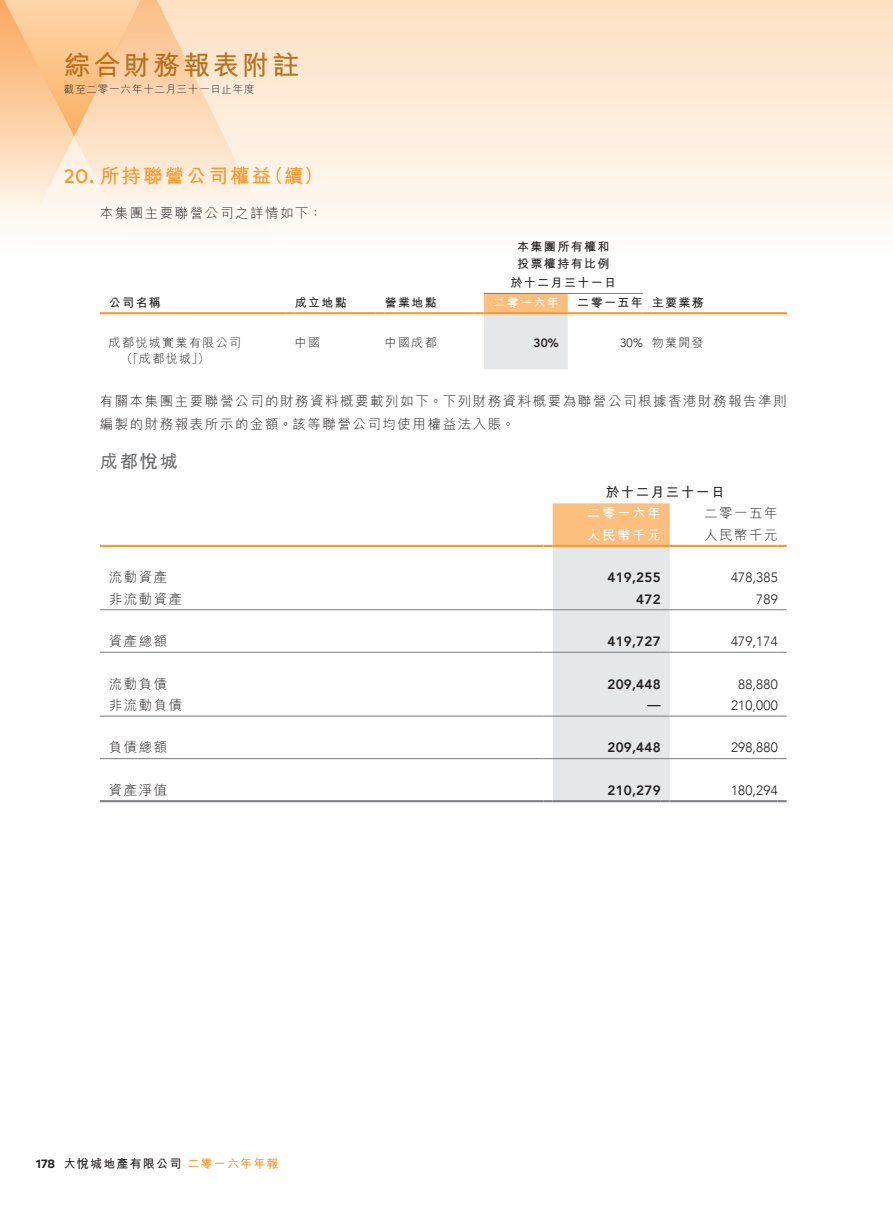
<style>
.page{position:relative;width:893px;height:1212px;background:#fff}
.page>*{position:absolute;margin:0;border:0;box-sizing:border-box;transform-origin:0 0}
.t1{font:700 27px "M Hei HK";letter-spacing:.105em;color:#b7721e}
._03_H1{font:700 19.5px "M Hei HK";letter-spacing:.115em;color:#f8992e}
._04___H2{font:700 18px "M Hei HK";color:#6c6d70}
._12___P2{font:300 13.5px/22.5px "M Hei HK";letter-spacing:.115em;color:#231f20}
._31_table_tab_6pt{font:300 13.5px "Avenir";letter-spacing:.015em;color:#231f20}
._31_table_tab_6pt-2{font:800 13.5px "Avenir";letter-spacing:.015em;color:#231f20}
._15_Table_Stub{font:300 13.5px "M Hei HK";letter-spacing:.115em;color:#231f20}
._31_table_tab_6pt-3{font:700 13.5px "M Hei HK";letter-spacing:.115em;color:#fff}
._31_table_tab_6pt-4{font:300 13.5px "M Hei HK";letter-spacing:.115em;color:#231f20}
._31_table_tab_6pt-5{font:700 13.5px "M Hei HK";letter-spacing:.115em;color:#231f20}
._31_table_tab_6pt-6{font:700 12px/16.5px "M Hei HK";letter-spacing:.115em;color:#231f20}
._15_Table_Stub-2{font:300 12px/16.5px "M Hei HK";letter-spacing:.115em;color:#231f20}
._31_table_tab_6pt-7{font:700 12px "M Hei HK";letter-spacing:.115em;color:#fff}
._31_table_tab_6pt-8{font:800 12px "Avenir";color:#231f20}
._31_table_tab_6pt-9{font:300 12px "Avenir";color:#231f20}
.t2{font:300 10.5px "M Hei HK";letter-spacing:.07em;color:#231f20}
.s1{font-family:"Mark OT";font-weight:500}
.s2{font-family:"Noto Sans CJ Ktc";font-weight:500}
.s3{font-family:"Mark OT"}
.s4{color:#f8992e}
</style>
<div class="page">
<div style="left:0;top:0;width:893px;height:269px;background:linear-gradient(to bottom,#fde0c2,#fff)"></div>
<svg style="left:153px;top:0;width:120px;height:237px;background:#fde7d2"></svg>
<svg style="left:0;top:0;width:153px;height:237px;background:#fcdab6"></svg>
<hr style="left:568px;top:293px;width:75px;height:1px;background:#808285">
<hr style="left:100px;top:312px;width:186px;height:2px;background:#f8992e">
<svg style="left:286px;top:312px;width:9px;height:2px"></svg>
<hr style="left:295px;top:312px;width:81px;height:2px;background:#f8992e">
<svg style="left:376px;top:312px;width:9px;height:2px"></svg>
<hr style="left:385px;top:312px;width:90px;height:2px;background:#f8992e">
<svg style="left:475px;top:293px;width:93px;height:76px;background:#ecddcd"></svg>
<hr style="left:568px;top:312px;width:75px;height:2px;background:#f8992e">
<svg style="left:643px;top:312px;width:9px;height:2px"></svg>
<hr style="left:652px;top:312px;width:135px;height:2px;background:#f8992e">
<hr style="left:100px;top:545px;width:444px;height:2px;background:#f8992e">
<hr style="left:670px;top:545px;width:108px;height:2px;background:#f8992e">
<svg style="left:778px;top:545px;width:9px;height:2px"></svg>
<hr style="left:100px;top:609px;width:444px;height:1px;background:#808285">
<hr style="left:670px;top:609px;width:108px;height:1px;background:#808285">
<hr style="left:100px;top:652px;width:444px;height:1px;background:#808285">
<hr style="left:670px;top:652px;width:108px;height:1px;background:#808285">
<hr style="left:100px;top:715px;width:444px;height:2px;background:#808285">
<hr style="left:670px;top:715px;width:108px;height:2px;background:#808285">
<svg style="left:778px;top:715px;width:9px;height:2px"></svg>
<hr style="left:100px;top:758px;width:444px;height:1px;background:#808285">
<hr style="left:670px;top:758px;width:108px;height:1px;background:#808285">
<hr style="left:100px;top:800px;width:444px;height:2px;background:#808285">
<svg style="left:544px;top:503px;width:126px;height:299px;background:#e8e0d9"></svg>
<hr style="left:670px;top:800px;width:108px;height:2px;background:#808285">
<svg style="left:778px;top:800px;width:9px;height:2px"></svg>
<h1 class="t1" style="left:64px;top:46px;width:237px">綜合財務報表附註</h1>
<p class="t2" style="left:64px;top:82px;width:192px">截至二零一六年十二月三十一日止年度</p>
<p class="_03_H1" style="left:64px;top:162px;width:261px"><span class="s1">20.</span> 所持聯營公司權益（續）</p>
<p class="_12___P2" style="left:100px;top:201px;width:224px">本集團主要聯營公司之詳情如下：</p>
<p class="_31_table_tab_6pt-6" style="left:109px;top:294px;width:54px">公司名稱</p>
<p class="_31_table_tab_6pt-6" style="left:295px;top:294px;width:54px">成立地點</p>
<p class="_31_table_tab_6pt-6" style="left:385px;top:294px;width:54px">營業地點</p>
<p class="_31_table_tab_6pt-6" style="left:517px;top:238px;width:94px">本集團所有權和投票權持有比例</p>
<p class="_31_table_tab_6pt-6" style="left:510px;top:274px;width:107px">於十二月三十一日</p>
<p class="_31_table_tab_6pt-7" style="left:493px;top:294px;width:67px">二零一六年</p>
<p class="_31_table_tab_6pt-6" style="left:577px;top:294px;width:67px">二零一五年</p>
<p class="_31_table_tab_6pt-6" style="left:652px;top:294px;width:54px">主要業務</p>
<p class="_15_Table_Stub-2" style="left:121px;top:334px;width:122px;text-indent:-12px">成都悅城實業有限公司（「成都悅城」）</p>
<p class="_15_Table_Stub-2" style="left:295px;top:334px;width:27px">中國</p>
<p class="_15_Table_Stub-2" style="left:385px;top:334px;width:54px">中國成都</p>
<p class="_31_table_tab_6pt-8" style="left:533px;top:333px;width:27px">30%</p>
<p class="_31_table_tab_6pt-9" style="left:620px;top:335px;width:24px">30%</p>
<p class="_15_Table_Stub-2" style="left:652px;top:334px;width:54px">物業開發</p>
<p class="_12___P2" style="left:100px;top:390px;width:688px">有關本集團主要聯營公司的財務資料概要載列如下。下列財務資料概要為聯營公司根據香港財務報告準則編製的財務報表所示的金額。該等聯營公司均使用權益法入賬。</p>
<p class="_04___H2" style="left:100px;top:448px;width:80px">成都<span class="s2">悅</span>城</p>
<p class="_31_table_tab_6pt-5" style="left:606px;top:482px;width:120px">於十二月三十一日</p>
<p class="_31_table_tab_6pt-3" style="left:587px;top:504px;width:75px">二零一六年</p>
<p class="_31_table_tab_6pt-4" style="left:704px;top:504px;width:75px">二零一五年</p>
<p class="_31_table_tab_6pt-3" style="left:587px;top:525px;width:75px">人民幣千元</p>
<p class="_31_table_tab_6pt-4" style="left:704px;top:525px;width:75px">人民幣千元</p>
<p class="_15_Table_Stub" style="left:109px;top:568px;width:60px">流動資產</p>
<p class="_31_table_tab_6pt-2" style="left:607px;top:567px;width:55px">419,255</p>
<p class="_31_table_tab_6pt" style="left:731px;top:570px;width:48px">478,385</p>
<p class="_15_Table_Stub" style="left:109px;top:589px;width:75px">非流動資產</p>
<p class="_31_table_tab_6pt-2" style="left:636px;top:588px;width:26px">472</p>
<p class="_31_table_tab_6pt" style="left:756px;top:591px;width:23px">789</p>
<p class="_15_Table_Stub" style="left:109px;top:632px;width:60px">資產總額</p>
<p class="_31_table_tab_6pt-2" style="left:607px;top:631px;width:55px">419,727</p>
<p class="_31_table_tab_6pt" style="left:731px;top:633px;width:48px">479,174</p>
<p class="_15_Table_Stub" style="left:109px;top:674px;width:60px">流動負債</p>
<p class="_31_table_tab_6pt-2" style="left:607px;top:673px;width:55px">209,448</p>
<p class="_31_table_tab_6pt" style="left:738px;top:676px;width:41px">88,880</p>
<p class="_15_Table_Stub" style="left:109px;top:695px;width:75px">非流動負債</p>
<p class="_31_table_tab_6pt-2" style="left:647px;top:693px;width:15px">—</p>
<p class="_31_table_tab_6pt" style="left:731px;top:697px;width:48px">210,000</p>
<p class="_15_Table_Stub" style="left:109px;top:738px;width:60px">負債總額</p>
<p class="_31_table_tab_6pt-2" style="left:607px;top:737px;width:55px">209,448</p>
<p class="_31_table_tab_6pt" style="left:731px;top:740px;width:48px">298,880</p>
<p class="_15_Table_Stub" style="left:109px;top:780px;width:60px">資產淨值</p>
<p class="_31_table_tab_6pt-2" style="left:607px;top:780px;width:55px">210,279</p>
<p class="_31_table_tab_6pt" style="left:731px;top:782px;width:48px">180,294</p>
<p class="_31_table_tab_6pt-6" style="left:36px;top:1154px;width:244px"><span class="s3">178</span> 大<span class="s2">悅</span>城地產有限公司<span class="s4">二零一六年年報</span></p>
</div>
